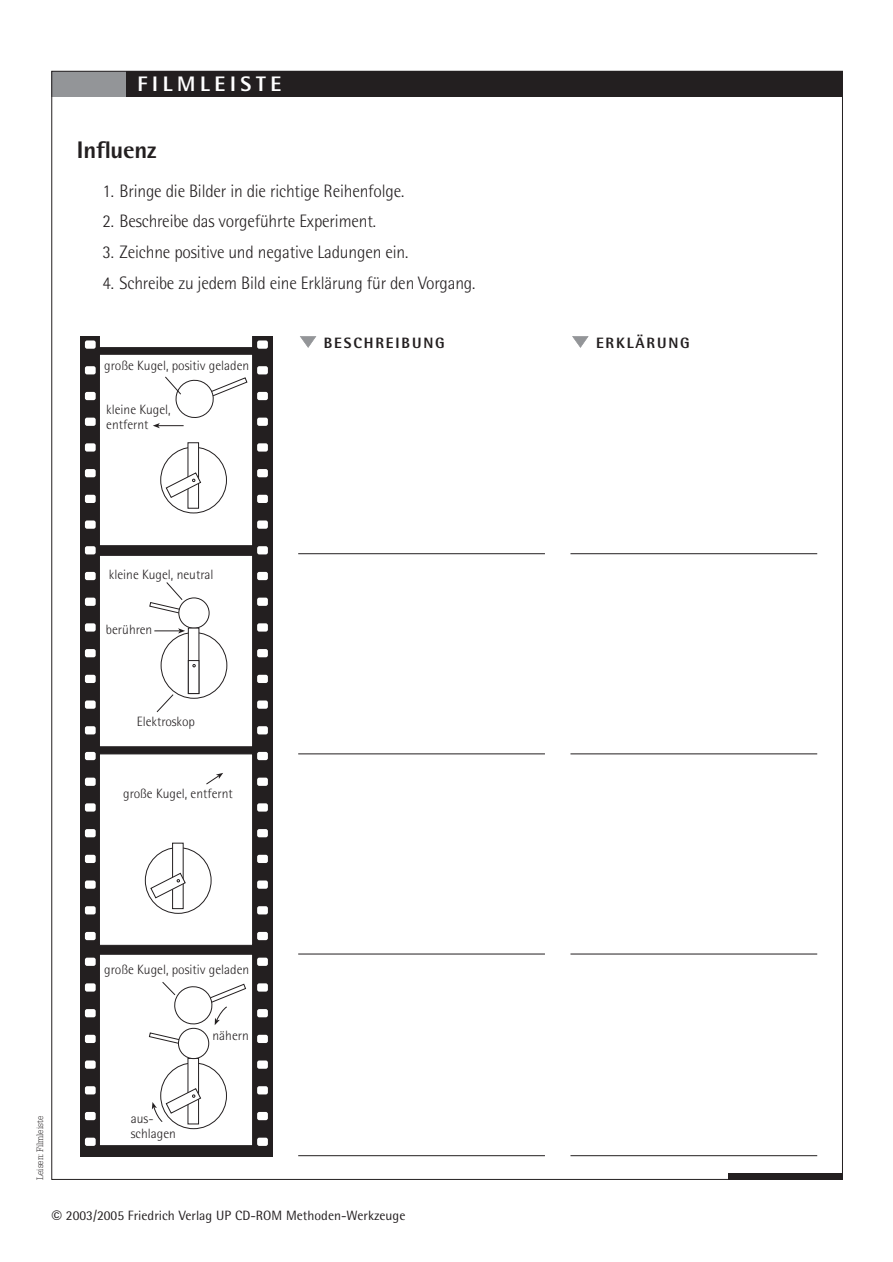
<style>
.page{position:relative;width:893px;height:1262px;background:#fff}
.page>*{position:absolute;margin:0;border:0;box-sizing:border-box;transform-origin:0 0}
.t1{font:800 24px "Rotis Semi Sans";letter-spacing:-.01em;color:#231f20}
.t2{font:800 21px "Rotis Semi Sans";letter-spacing:.22em;color:#fff}
.t3{font:300 18px "Rotis Semi Sans";letter-spacing:-.01em;color:#231f20}
.t4{font:800 15px "Rotis Semi Sans";letter-spacing:.12em;color:#231f20}
.t5{font:300 13.5px/15px "Rotis Semi Sans";color:#231f20}
.t6{font:13.5px "Rotis Semi Sans";color:#231f20}
.t7{font:300 9px "Glypha";color:#231f20;scale:.95 1}
</style>
<div class="page">
<div style="left:106px;top:71px;width:736px;height:25px;background:#231f20"></div>
<div style="left:51px;top:71px;width:75px;height:25px;background:#939598"></div>
<div style="left:728px;top:1173px;width:114px;height:6px;background:#231f20"></div>
<div style="left:80px;top:334px;width:192px;height:822px;background:#231f20"></div>
<div style="left:99px;top:555px;width:154px;height:192px;background:#fff;border:1px solid #231f20"></div>
<div style="left:99px;top:753px;width:154px;height:192px;background:#fff;border:1px solid #231f20"></div>
<div style="left:99px;top:331px;width:154px;height:17px;background:#fff;border:1px solid #231f20"></div>
<div style="left:78px;top:325px;width:197px;height:11px;background:#fff"></div>
<div style="left:257px;top:1137px;width:11px;height:8px;background:#fff;border-radius:2px"></div>
<div style="left:257px;top:1112px;width:11px;height:8px;background:#fff;border-radius:2px"></div>
<div style="left:257px;top:1086px;width:11px;height:8px;background:#fff;border-radius:2px"></div>
<div style="left:257px;top:1060px;width:11px;height:8px;background:#fff;border-radius:2px"></div>
<div style="left:257px;top:1034px;width:11px;height:9px;background:#fff;border-radius:2px"></div>
<div style="left:257px;top:1009px;width:11px;height:8px;background:#fff;border-radius:2px"></div>
<div style="left:257px;top:983px;width:11px;height:8px;background:#fff;border-radius:2px"></div>
<div style="left:257px;top:957px;width:11px;height:9px;background:#fff;border-radius:2px"></div>
<div style="left:257px;top:932px;width:11px;height:8px;background:#fff;border-radius:2px"></div>
<div style="left:257px;top:906px;width:11px;height:8px;background:#fff;border-radius:2px"></div>
<div style="left:257px;top:880px;width:11px;height:8px;background:#fff;border-radius:2px"></div>
<div style="left:257px;top:854px;width:11px;height:9px;background:#fff;border-radius:2px"></div>
<div style="left:257px;top:829px;width:11px;height:8px;background:#fff;border-radius:2px"></div>
<div style="left:257px;top:803px;width:11px;height:8px;background:#fff;border-radius:2px"></div>
<div style="left:257px;top:777px;width:11px;height:9px;background:#fff;border-radius:2px"></div>
<div style="left:257px;top:752px;width:11px;height:8px;background:#fff;border-radius:2px"></div>
<div style="left:257px;top:726px;width:11px;height:8px;background:#fff;border-radius:2px"></div>
<div style="left:257px;top:700px;width:11px;height:8px;background:#fff;border-radius:2px"></div>
<div style="left:257px;top:675px;width:11px;height:8px;background:#fff;border-radius:2px"></div>
<div style="left:257px;top:649px;width:11px;height:8px;background:#fff;border-radius:2px"></div>
<div style="left:257px;top:623px;width:11px;height:8px;background:#fff;border-radius:2px"></div>
<div style="left:257px;top:597px;width:11px;height:9px;background:#fff;border-radius:2px"></div>
<div style="left:257px;top:572px;width:11px;height:8px;background:#fff;border-radius:2px"></div>
<div style="left:257px;top:546px;width:11px;height:8px;background:#fff;border-radius:2px"></div>
<div style="left:257px;top:520px;width:11px;height:9px;background:#fff;border-radius:2px"></div>
<div style="left:257px;top:495px;width:11px;height:8px;background:#fff;border-radius:2px"></div>
<div style="left:257px;top:469px;width:11px;height:8px;background:#fff;border-radius:2px"></div>
<div style="left:257px;top:443px;width:11px;height:8px;background:#fff;border-radius:2px"></div>
<div style="left:257px;top:417px;width:11px;height:9px;background:#fff;border-radius:2px"></div>
<div style="left:257px;top:392px;width:11px;height:8px;background:#fff;border-radius:2px"></div>
<div style="left:257px;top:366px;width:11px;height:8px;background:#fff;border-radius:2px"></div>
<div style="left:257px;top:340px;width:11px;height:9px;background:#fff;border-radius:2px"></div>
<div style="left:85px;top:1137px;width:11px;height:8px;background:#fff;border-radius:2px"></div>
<div style="left:85px;top:1112px;width:11px;height:8px;background:#fff;border-radius:2px"></div>
<div style="left:85px;top:1086px;width:11px;height:8px;background:#fff;border-radius:2px"></div>
<div style="left:85px;top:1060px;width:11px;height:8px;background:#fff;border-radius:2px"></div>
<div style="left:85px;top:1034px;width:11px;height:9px;background:#fff;border-radius:2px"></div>
<div style="left:85px;top:1009px;width:11px;height:8px;background:#fff;border-radius:2px"></div>
<div style="left:85px;top:983px;width:11px;height:8px;background:#fff;border-radius:2px"></div>
<div style="left:85px;top:957px;width:11px;height:9px;background:#fff;border-radius:2px"></div>
<div style="left:85px;top:932px;width:11px;height:8px;background:#fff;border-radius:2px"></div>
<div style="left:85px;top:906px;width:11px;height:8px;background:#fff;border-radius:2px"></div>
<div style="left:85px;top:880px;width:11px;height:8px;background:#fff;border-radius:2px"></div>
<div style="left:85px;top:854px;width:11px;height:9px;background:#fff;border-radius:2px"></div>
<div style="left:85px;top:829px;width:11px;height:8px;background:#fff;border-radius:2px"></div>
<div style="left:85px;top:803px;width:11px;height:8px;background:#fff;border-radius:2px"></div>
<div style="left:85px;top:777px;width:11px;height:9px;background:#fff;border-radius:2px"></div>
<div style="left:85px;top:752px;width:11px;height:8px;background:#fff;border-radius:2px"></div>
<div style="left:85px;top:726px;width:11px;height:8px;background:#fff;border-radius:2px"></div>
<div style="left:85px;top:700px;width:11px;height:8px;background:#fff;border-radius:2px"></div>
<div style="left:85px;top:675px;width:11px;height:8px;background:#fff;border-radius:2px"></div>
<div style="left:85px;top:649px;width:11px;height:8px;background:#fff;border-radius:2px"></div>
<div style="left:85px;top:623px;width:11px;height:8px;background:#fff;border-radius:2px"></div>
<div style="left:85px;top:597px;width:11px;height:9px;background:#fff;border-radius:2px"></div>
<div style="left:85px;top:572px;width:11px;height:8px;background:#fff;border-radius:2px"></div>
<div style="left:85px;top:546px;width:11px;height:8px;background:#fff;border-radius:2px"></div>
<div style="left:85px;top:520px;width:11px;height:9px;background:#fff;border-radius:2px"></div>
<div style="left:85px;top:495px;width:11px;height:8px;background:#fff;border-radius:2px"></div>
<div style="left:85px;top:469px;width:11px;height:8px;background:#fff;border-radius:2px"></div>
<div style="left:85px;top:443px;width:11px;height:8px;background:#fff;border-radius:2px"></div>
<div style="left:85px;top:417px;width:11px;height:9px;background:#fff;border-radius:2px"></div>
<div style="left:85px;top:392px;width:11px;height:8px;background:#fff;border-radius:2px"></div>
<div style="left:85px;top:366px;width:11px;height:8px;background:#fff;border-radius:2px"></div>
<div style="left:85px;top:340px;width:11px;height:9px;background:#fff;border-radius:2px"></div>
<svg style="left:145px;top:582px;width:82px;height:332px"></svg>
<div style="left:99px;top:954px;width:154px;height:192px;background:#fff;border:1px solid #231f20"></div>
<svg style="left:148px;top:982px;width:98px;height:147px"></svg>
<div style="left:99px;top:354px;width:154px;height:192px;background:#fff;border:1px solid #231f20"></div>
<div style="left:160px;top:447px;width:67px;height:66px;border:1px solid #231f20;border-radius:50%"></div>
<div style="left:187px;top:442px;width:12px;height:66px;background:#fff;border:1px solid #231f20"></div>
<svg style="left:165px;top:472px;width:36px;height:26px"></svg>
<svg style="left:153px;top:376px;width:95px;height:52px"></svg>
<svg style="left:300px;top:336px;width:16px;height:12px"></svg>
<svg style="left:572px;top:336px;width:16px;height:12px"></svg>
<hr style="left:298px;top:553px;width:247px;height:1px;background:#231f20">
<hr style="left:298px;top:753px;width:247px;height:1px;background:#231f20">
<hr style="left:298px;top:953px;width:247px;height:1px;background:#231f20">
<hr style="left:298px;top:1155px;width:247px;height:1px;background:#231f20">
<hr style="left:570px;top:553px;width:247px;height:1px;background:#231f20">
<hr style="left:570px;top:753px;width:247px;height:1px;background:#231f20">
<hr style="left:570px;top:953px;width:247px;height:1px;background:#231f20">
<hr style="left:570px;top:1155px;width:247px;height:1px;background:#231f20">
<p class="t2" style="left:137px;top:76px;width:145px">FILMLEISTE</p>
<h1 class="t1" style="left:77px;top:142px;width:81px">Influenz</h1>
<p class="t3" style="left:102px;top:184px;width:303px">1. Bringe die Bilder in die richtige Reihenfolge.</p>
<p class="t3" style="left:102px;top:215px;width:275px">2. Beschreibe das vorgeführte Experiment.</p>
<p class="t3" style="left:102px;top:246px;width:307px">3. Zeichne positive und negative Ladungen ein.</p>
<p class="t3" style="left:102px;top:277px;width:374px">4. Schreibe zu jedem Bild eine Erklärung für den Vorgang.</p>
<p class="t5" style="left:104px;top:359px;width:146px">große Kugel, positiv geladen</p>
<p class="t5" style="left:106px;top:404px;width:66px">kleine Kugel, entfernt</p>
<p class="t5" style="left:109px;top:568px;width:106px">kleine Kugel, neutral</p>
<p class="t5" style="left:106px;top:623px;width:48px">berühren</p>
<p class="t5" style="left:137px;top:715px;width:60px">Elektroskop</p>
<p class="t5" style="left:123px;top:787px;width:111px">große Kugel, entfernt</p>
<p class="t4" style="left:324px;top:337px;width:122px">BESCHREIBUNG</p>
<p class="t4" style="left:596px;top:337px;width:95px">ERKLÄRUNG</p>
<p class="t5" style="left:104px;top:963px;width:146px">große Kugel, positiv geladen</p>
<p class="t5" style="left:212px;top:1028px;width:38px">nähern</p>
<p class="t7" style="left:37px;top:1179px;width:68px;rotate:-90deg">Leisen: Filmleiste</p>
<p class="t5" style="left:131px;top:1112px;width:47px">aus&shy;schlagen</p>
<p class="t6" style="left:66px;top:1210px;width:341px">2003/2005 Friedrich Verlag UP CD-ROM Methoden-Werkzeuge</p>
</div>
